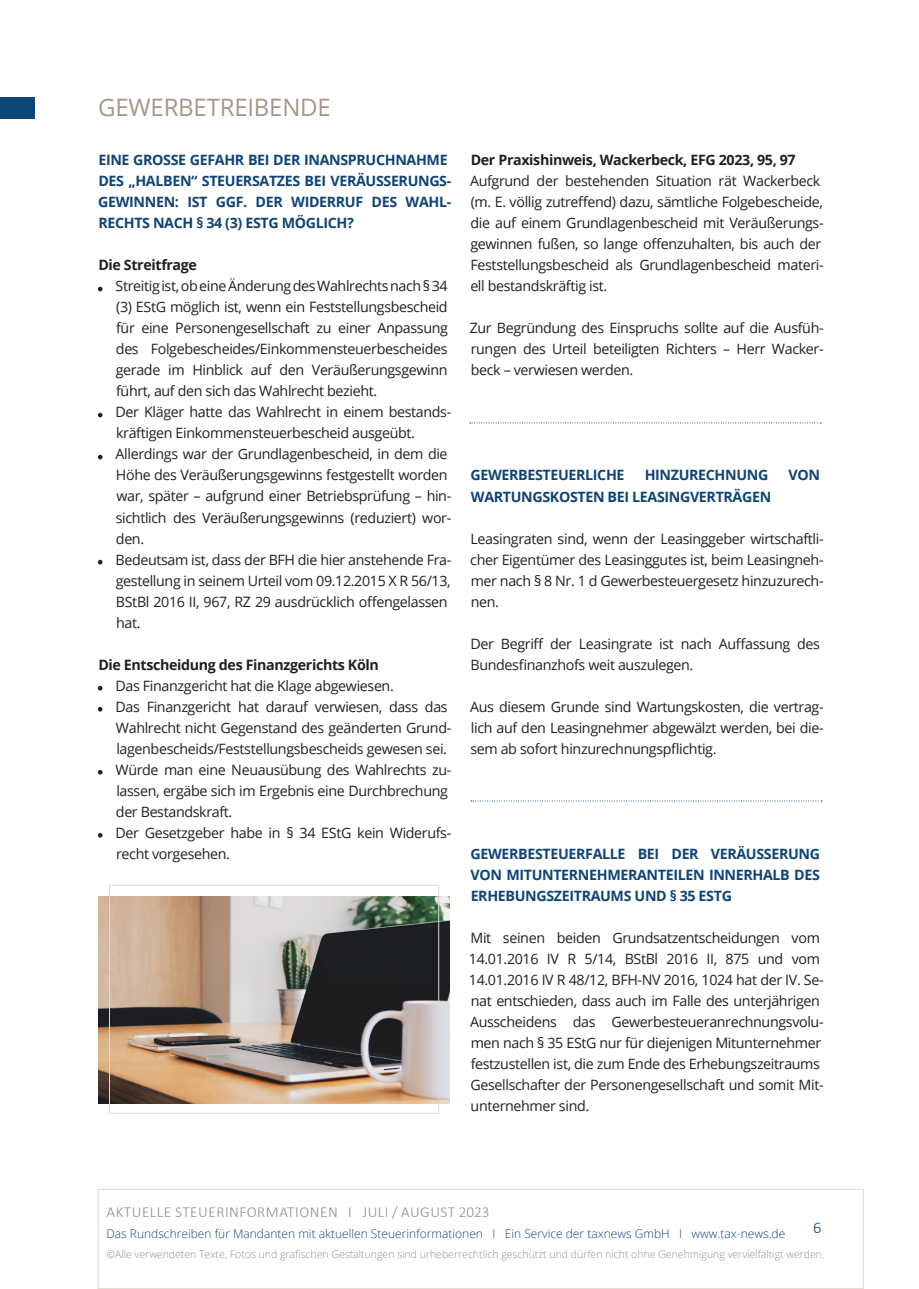
<style>
.page{position:relative;width:919px;height:1289px;background:#fff}
.page>*{position:absolute;margin:0;border:0;box-sizing:border-box;transform-origin:0 0}
.t1{font:24px "Open Sans";letter-spacing:-.01em;color:#a59788}
.t2{font:300 16.5px "Calibri";color:#0f4476}
.t3{font:300 15.3px "Calibri";letter-spacing:.03em;color:#948e83}
.t4{font:14.25px/21px "Open Sans";letter-spacing:-.025em;color:#231f20}
.t5{font:700 14.25px/21px "Open Sans";letter-spacing:-.025em;color:#0f4476}
.t6{font:700 14.25px "Open Sans";letter-spacing:-.025em;color:#231f20}
.t7{font:300 12px "Open Sans";color:#0f4476}
.t8{font:300 10.5px "Open Sans";color:#948e83}
</style>
<div class="page">
<div style="left:98px;top:1188px;width:765px;height:100px;border:1px solid #dfd9d1"></div>
<svg style="left:98px;top:287px;width:4px;height:4px"></svg>
<svg style="left:98px;top:413px;width:4px;height:4px"></svg>
<svg style="left:98px;top:455px;width:4px;height:4px"></svg>
<svg style="left:98px;top:560px;width:4px;height:4px"></svg>
<svg style="left:98px;top:686px;width:4px;height:4px"></svg>
<svg style="left:98px;top:707px;width:4px;height:4px"></svg>
<svg style="left:98px;top:770px;width:4px;height:4px"></svg>
<svg style="left:98px;top:833px;width:4px;height:4px"></svg>
<img style="left:99px;top:896px;width:350px;height:207px">
<div style="left:109px;top:884px;width:330px;height:229px;border:1px solid #dfd9d1"></div>
<div style="left:0;top:98px;width:34px;height:21px;background:#0f4476"></div>
<svg style="left:470px;top:422px;width:351px;height:1px"></svg>
<svg style="left:471px;top:800px;width:351px;height:1px"></svg>
<h1 class="t1" style="left:98px;top:91px;width:234px">GEWERBETREIBENDE</h1>
<p class="t5" style="left:98px;top:149px;width:354px">EINE GROSSE GEFAHR BEI DER INANSPRUCHNAHME DES „HALBEN“ STEUERSATZES BEI VERÄUSSERUNGS-GEWINNEN: IST GGF. DER WIDERRUF DES WAHL-RECHTS NACH § 34 (3) ESTG MÖGLICH?</p>
<p class="t6" style="left:98px;top:255px;width:100px">Die Streitfrage</p>
<p class="t4" style="left:115px;top:275px;width:337px">Streitig ist, ob eine Änderung des Wahlrechts nach § 34 (3) EStG möglich ist, wenn ein Feststellungsbescheid für eine Personengesellschaft zu einer Anpassung des Folgebescheides/Einkommensteuerbescheides gerade im Hinblick auf den Veräußerungsgewinn führt, auf den sich das Wahlrecht bezieht.<br>Der Kläger hatte das Wahlrecht in einem bestands&shy;kräftigen Einkommensteuerbescheid ausgeübt.<br>Allerdings war der Grundlagenbescheid, in dem die Höhe des Veräußerungsgewinns festgestellt worden war, später – aufgrund einer Betriebsprüfung – hin&shy;sichtlich des Veräußerungsgewinns (reduziert) wor&shy;den.<br>Bedeutsam ist, dass der BFH die hier anstehende Fra&shy;gestellung in seinem Urteil vom 09.12.2015 X R 56/13, BStBl 2016 II, 967, RZ 29 ausdrücklich offengelassen hat.</p>
<p class="t6" style="left:98px;top:654px;width:282px">Die Entscheidung des Finanzgerichts Köln</p>
<p class="t4" style="left:115px;top:674px;width:337px">Das Finanzgericht hat die Klage abgewiesen.<br>Das Finanzgericht hat darauf verwiesen, dass das Wahlrecht nicht Gegenstand des geänderten Grund&shy;lagenbescheids/Feststellungsbescheids gewesen sei.<br>Würde man eine Neuausübung des Wahlrechts zu&shy;lassen, ergäbe sich im Ergebnis eine Durchbrechung der Bestandskraft.<br>Der Gesetzgeber habe in § 34 EStG kein Widerufs&shy;recht vorgesehen.</p>
<p class="t6" style="left:470px;top:150px;width:326px">Der Praxishinweis, Wackerbeck, EFG 2023, 95, 97</p>
<p class="t4" style="left:470px;top:170px;width:355px">Aufgrund der bestehenden Situation rät Wackerbeck (m. E. völlig zutreffend) dazu, sämtliche Folgebescheide, die auf einem Grundlagenbescheid mit Veräußerungs&shy;gewinnen fußen, so lange offenzuhalten, bis auch der Feststellungsbescheid als Grundlagenbescheid materi&shy;ell bestandskräftig ist.</p>
<p class="t4" style="left:469px;top:317px;width:355px;text-align:justify">Zur Begründung des Einspruchs sollte auf die Ausfüh&shy;rungen des Urteil beteiligten Richters – Herr Wacker&shy;beck – verwiesen werden.</p>
<p class="t5" style="left:470px;top:464px;width:155px">GEWERBESTEUERLICHE</p>
<p class="t5" style="left:644px;top:464px;width:125px">HINZURECHNUNG</p>
<p class="t5" style="left:788px;top:464px;width:33px">VON</p>
<p class="t5" style="left:471px;top:485px;width:302px">WARTUNGSKOSTEN BEI LEASINGVERTRÄGEN</p>
<p class="t4" style="left:470px;top:527px;width:355px;text-align:justify">Leasingraten sind, wenn der Leasinggeber wirtschaftli&shy;cher Eigentümer des Leasinggutes ist, beim Leasingneh&shy;mer nach § 8 Nr. 1 d Gewerbesteuergesetz hinzuzurech&shy;nen.</p>
<p class="t4" style="left:470px;top:632px;width:351px">Der Begriff der Leasingrate ist nach Auffassung des<br>Bundesfinanzhofs weit auszulegen.</p>
<p class="t4" style="left:470px;top:695px;width:355px;text-align:justify">Aus diesem Grunde sind Wartungskosten, die vertrag&shy;lich auf den Leasingnehmer abgewälzt werden, bei die&shy;sem ab sofort hinzurechnungspflichtig.</p>
<p class="t5" style="left:470px;top:842px;width:351px;text-align:justify">GEWERBESTEUERFALLE BEI DER VERÄUSSERUNG VON MITUNTERNEHMERANTEILEN INNERHALB DES ERHEBUNGSZEITRAUMS UND § 35 ESTG</p>
<p class="t4" style="left:469px;top:926px;width:356px">Mit seinen beiden Grundsatzentscheidungen vom 14.01.2016 IV R 5/14, BStBl 2016 II, 875 und vom 14.01.2016 IV R 48/12, BFH-NV 2016, 1024 hat der IV. Se&shy;nat entschieden, dass auch im Falle des unterjährigen Ausscheidens das Gewerbesteueranrechnungsvolu&shy;men nach § 35 EStG nur für diejenigen Mitunternehmer festzustellen ist, die zum Ende des Erhebungszeitraums Gesellschafter der Personengesellschaft und somit Mit&shy;unternehmer sind.</p>
<p class="t3" style="left:107px;top:1202px;width:384px">AKTUELLE STEUERINFORMATIONEN I JULI / AUGUST 2023</p>
<p class="t7" style="left:106px;top:1224px;width:680px">Das Rundschreiben für Mandanten mit aktuellen Steuerinformationen I Ein Service der taxnews GmbH I www.tax-news.de</p>
<p class="t8" style="left:106px;top:1246px;width:719px">©Alle verwendeten Texte, Fotos und grafischen Gestaltungen sind urheberrechtlich geschützt und dürfen nicht ohne Genehmigung vervielfältigt werden.</p>
<p class="t2" style="left:813px;top:1216px;width:10px">6</p>
</div>
